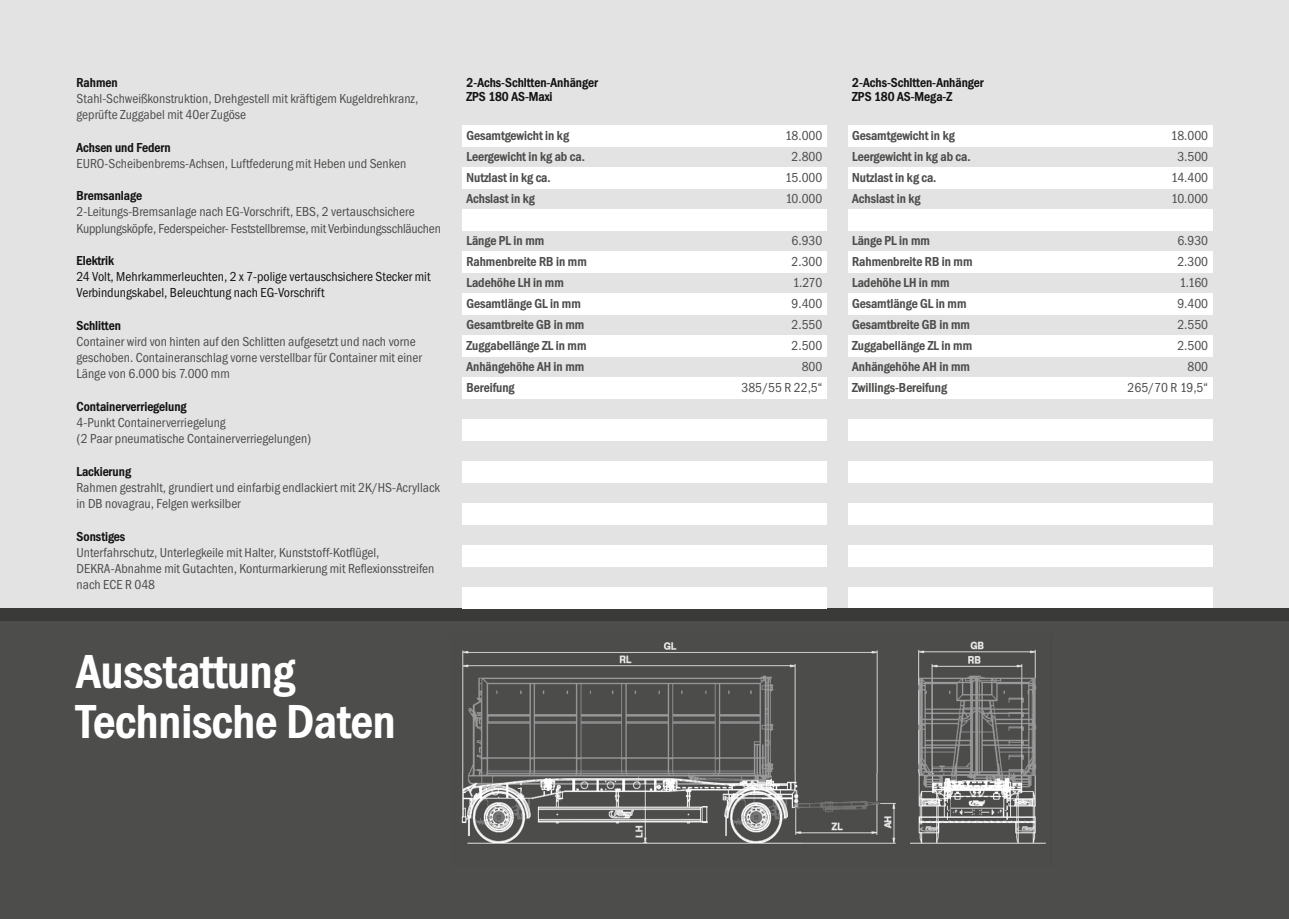
<style>
.page{position:relative;width:1289px;height:919px;background:#fff}
.page>*{position:absolute;margin:0;border:0;box-sizing:border-box;transform-origin:0 0}
.t1{font:800 49.5px/49.5px "Franklin Gothic Cond";color:#fff}
.t2{font:13.5px/21px "Franklin Gothic Cond";color:#4d4d4c}
.t3{font:800 13.5px/21px "Franklin Gothic Cond";color:#4d4d4c}
.t4{font:800 13.5px/14.2px "Franklin Gothic Cond";color:#131413}
.t5{font:13.5px/16.2px "Franklin Gothic Cond";color:#131413}
</style>
<div class="page">
<div style="left:0;top:0;width:1288px;height:918px;background:#e3e3e3"></div>
<div style="left:848px;top:125px;width:364px;height:21px;background:#fff"></div>
<div style="left:848px;top:167px;width:364px;height:21px;background:#fff"></div>
<div style="left:848px;top:209px;width:364px;height:21px;background:#fff"></div>
<div style="left:848px;top:251px;width:364px;height:21px;background:#fff"></div>
<div style="left:848px;top:293px;width:364px;height:21px;background:#fff"></div>
<div style="left:848px;top:335px;width:364px;height:21px;background:#fff"></div>
<div style="left:848px;top:377px;width:364px;height:21px;background:#fff"></div>
<div style="left:848px;top:419px;width:364px;height:21px;background:#fff"></div>
<div style="left:848px;top:461px;width:364px;height:21px;background:#fff"></div>
<div style="left:848px;top:503px;width:364px;height:21px;background:#fff"></div>
<div style="left:848px;top:545px;width:364px;height:21px;background:#fff"></div>
<div style="left:848px;top:587px;width:364px;height:21px;background:#fff"></div>
<div style="left:0;top:608px;width:1288px;height:310px;background:#4d4d4c"></div>
<div style="left:0;top:608px;width:1288px;height:13px;background:#3a3a39"></div>
<div style="left:462px;top:125px;width:364px;height:21px;background:#fff"></div>
<div style="left:462px;top:167px;width:364px;height:21px;background:#fff"></div>
<div style="left:462px;top:209px;width:364px;height:21px;background:#fff"></div>
<div style="left:462px;top:251px;width:364px;height:21px;background:#fff"></div>
<div style="left:462px;top:293px;width:364px;height:21px;background:#fff"></div>
<div style="left:462px;top:335px;width:364px;height:21px;background:#fff"></div>
<div style="left:462px;top:377px;width:364px;height:21px;background:#fff"></div>
<div style="left:462px;top:419px;width:364px;height:21px;background:#fff"></div>
<div style="left:462px;top:461px;width:364px;height:21px;background:#fff"></div>
<div style="left:462px;top:503px;width:364px;height:21px;background:#fff"></div>
<div style="left:462px;top:545px;width:364px;height:21px;background:#fff"></div>
<div style="left:462px;top:587px;width:364px;height:21px;background:#fff"></div>
<img style="left:461px;top:641px;width:585px;height:203px">
<p class="t4" style="left:77px;top:75px;width:43px">Rahmen</p>
<p class="t2" style="left:77px;top:90px;width:343px;line-height:16.2px">Stahl-Schweißkonstruktion, Drehgestell mit kräftigem Kugeldrehkranz, geprüfte Zuggabel mit 40er Zugöse</p>
<p class="t4" style="left:77px;top:140px;width:96px">Achsen und Federn</p>
<p class="t2" style="left:77px;top:153px;width:331px">EURO-Scheibenbrems-Achsen, Luftfederung mit Heben und Senken</p>
<p class="t4" style="left:77px;top:189px;width:67px">Bremsanlage</p>
<p class="t2" style="left:77px;top:204px;width:366px;line-height:16.2px">2-Leitungs-Bremsanlage nach EG-Vorschrift, EBS, 2 vertauschsichere<br>Kupplungsköpfe, Federspeicher- Feststellbremse, mit Verbindungsschläuchen</p>
<p class="t4" style="left:77px;top:253px;width:39px">Elektrik</p>
<p class="t5" style="left:77px;top:269px;width:355px">24 Volt, Mehrkammerleuchten, 2 x 7-polige vertauschsichere Stecker mit<br>Verbindungskabel, Beleuchtung nach EG-Vorschrift</p>
<p class="t4" style="left:77px;top:318px;width:46px">Schlitten</p>
<p class="t2" style="left:77px;top:333px;width:347px;line-height:16.2px">Container wird von hinten auf den Schlitten aufgesetzt und nach vorne geschoben. Containeranschlag vorne verstellbar für Container mit einer<br>Länge von 6.000 bis 7.000 mm</p>
<p class="t4" style="left:77px;top:399px;width:111px">Containerverriegelung</p>
<p class="t2" style="left:77px;top:414px;width:236px;line-height:16.2px">4-Punkt Containerverriegelung<br>(2 Paar pneumatische Containerverriegelungen)</p>
<p class="t4" style="left:77px;top:464px;width:56px">Lackierung</p>
<p class="t2" style="left:77px;top:479px;width:365px;line-height:16.2px">Rahmen gestrahlt, grundiert und einfarbig endlackiert mit 2K/HS-Acryllack in DB novagrau, Felgen werksilber</p>
<p class="t4" style="left:77px;top:529px;width:50px">Sonstiges</p>
<p class="t2" style="left:77px;top:544px;width:359px;line-height:16.2px">Unterfahrschutz, Unterlegkeile mit Halter, Kunststoff-Kotflügel,<br>DEKRA-Abnahme mit Gutachten, Konturmarkierung mit Reflexionsstreifen nach ECE R 048</p>
<p class="t4" style="left:466px;top:75px;width:133px">2-Achs-Schltten-Anhänger<br>ZPS 180 AS-Maxi</p>
<p class="t3" style="left:466px;top:125px;width:120px">Gesamtgewicht in kg<br>Leergewicht in kg ab ca.<br>Nutzlast in kg ca.<br>Achslast in kg</p>
<p class="t3" style="left:466px;top:230px;width:122px">Länge PL in mm<br>Rahmenbreite RB in mm<br>Ladehöhe LH in mm<br>Gesamtlänge GL in mm<br>Gesamtbreite GB in mm<br>Zuggabellänge ZL in mm<br>Anhängehöhe AH in mm<br>Bereifung</p>
<h1 class="t1" style="left:77px;top:647px;width:320px">Ausstattung<br>Technische Daten</h1>
<p class="t2" style="left:785px;top:125px;width:39px;text-align:center">18.000<br>2.800<br>15.000<br>10.000</p>
<p class="t2" style="left:741px;top:230px;width:82px;text-align:right">6.930<br>2.300<br>1.270<br>9.400<br>2.550<br>2.500<br>800<br>385/55 R 22,5“</p>
<p class="t4" style="left:852px;top:75px;width:133px">2-Achs-Schltten-Anhänger<br>ZPS 180 AS-Mega-Z</p>
<p class="t3" style="left:852px;top:125px;width:120px">Gesamtgewicht in kg<br>Leergewicht in kg ab ca.<br>Nutzlast in kg ca.<br>Achslast in kg</p>
<p class="t3" style="left:852px;top:230px;width:122px">Länge PL in mm<br>Rahmenbreite RB in mm<br>Ladehöhe LH in mm<br>Gesamtlänge GL in mm<br>Gesamtbreite GB in mm<br>Zuggabellänge ZL in mm<br>Anhängehöhe AH in mm<br>Zwillings-Bereifung</p>
<p class="t2" style="left:1170px;top:125px;width:39px;text-align:center">18.000<br>3.500<br>14.400<br>10.000</p>
<p class="t2" style="left:1127px;top:230px;width:82px;text-align:right">6.930<br>2.300<br>1.160<br>9.400<br>2.550<br>2.500<br>800<br>265/70 R 19,5“</p>
</div>
